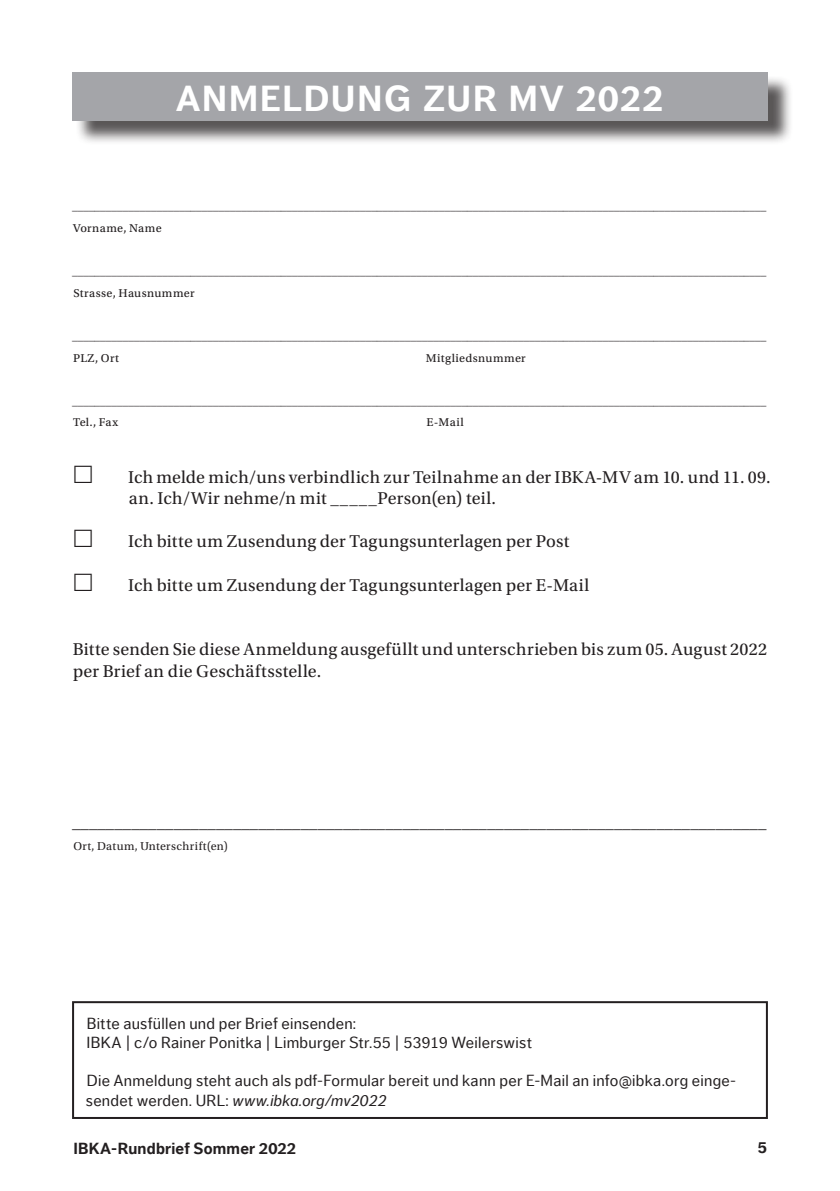
<style>
.page{position:relative;width:840px;height:1191px;background:#fff}
.page>*{position:absolute;margin:0;border:0;box-sizing:border-box;transform-origin:0 0}
.t1{font:700 36px "Dagny Offc";letter-spacing:.05em;color:#fff}
.t2{font:18px/21.6px "Utopia Std";letter-spacing:.01em;color:#231f20}
.t3{font:16px/19.2px "Dagny Offc";letter-spacing:.015em;color:#231f20}
.t4{font:700 16px "Dagny Offc";letter-spacing:.015em;color:#231f20}
.t5{font:12px "Utopia Std";letter-spacing:.03em;color:#231f20}
.t6{font:12px "Utopia Std Capt";letter-spacing:.03em;color:#231f20}
.s1{font-style:italic}
</style>
<div class="page">
<div style="left:75px;top:75px;width:717px;height:70px;background:#231f20;opacity:.75"></div>
<div style="left:72px;top:72px;width:695px;height:48px;background:#a4a5a9"></div>
<div style="left:72px;top:1001px;width:695px;height:118px;border:2px solid #231f20"></div>
<h1 class="t1" style="left:176px;top:79px;width:488px">Anmeldung zur MV 2022</h1>
<p class="t5" style="left:72px;top:200px;width:695px">___________________________________________________________________________________________________________________________</p>
<p class="t6" style="left:73px;top:222px;width:90px">Vorname, Name</p>
<p class="t5" style="left:72px;top:265px;width:695px">___________________________________________________________________________________________________________________________</p>
<p class="t6" style="left:73px;top:286px;width:123px">Strasse, Hausnummer</p>
<p class="t5" style="left:72px;top:330px;width:695px">___________________________________________________________________________________________________________________________</p>
<p class="t6" style="left:73px;top:351px;width:47px">PLZ, Ort</p>
<p class="t6" style="left:425px;top:351px;width:101px">Mitgliedsnummer</p>
<p class="t5" style="left:72px;top:394px;width:695px">___________________________________________________________________________________________________________________________</p>
<p class="t6" style="left:73px;top:416px;width:46px">Tel., Fax</p>
<p class="t6" style="left:426px;top:416px;width:39px">E-Mail</p>
<h2 class="t2" style="left:128px;top:466px;width:643px">Ich melde mich/uns verbindlich zur Teilnahme an der IBKA-MV am 10. und 11. 09. an. Ich/Wir nehme/n mit _____Person(en) teil.</h2>
<h2 class="t2" style="left:128px;top:531px;width:442px">Ich bitte um Zusendung der Tagungsunterlagen per Post</h2>
<h2 class="t2" style="left:128px;top:574px;width:462px">Ich bitte um Zusendung der Tagungsunterlagen per E-Mail</h2>
<h2 class="t2" style="left:73px;top:639px;width:695px">Bitte senden Sie diese Anmeldung ausgefüllt und unterschrieben bis zum 05. August 2022 per Brief an die Geschäftsstelle.</h2>
<h2 class="t2" style="left:72px;top:812px;width:695px">__________________________________________________________________________________</h2>
<p class="t5" style="left:73px;top:839px;width:156px">Ort, Datum, Unterschrift(en)</p>
<h3 class="t3" style="left:86px;top:1014px;width:446px">Bitte ausfüllen und per Brief einsenden:<br>IBKA | c/o Rainer Ponitka | Limburger Str.55 | 53919 Weilerswist</h3>
<h3 class="t3" style="left:86px;top:1071px;width:651px">Die Anmeldung steht auch als pdf-Formular bereit und kann per E-Mail an info@ibka.org einge&shy;sendet werden. URL: <span class="s1">www.ibka.org/mv2022</span></h3>
<h3 class="t4" style="left:73px;top:1139px;width:224px">IBKA-Rundbrief Sommer 2022</h3>
<h3 class="t4" style="left:757px;top:1139px;width:11px">5</h3>
</div>
